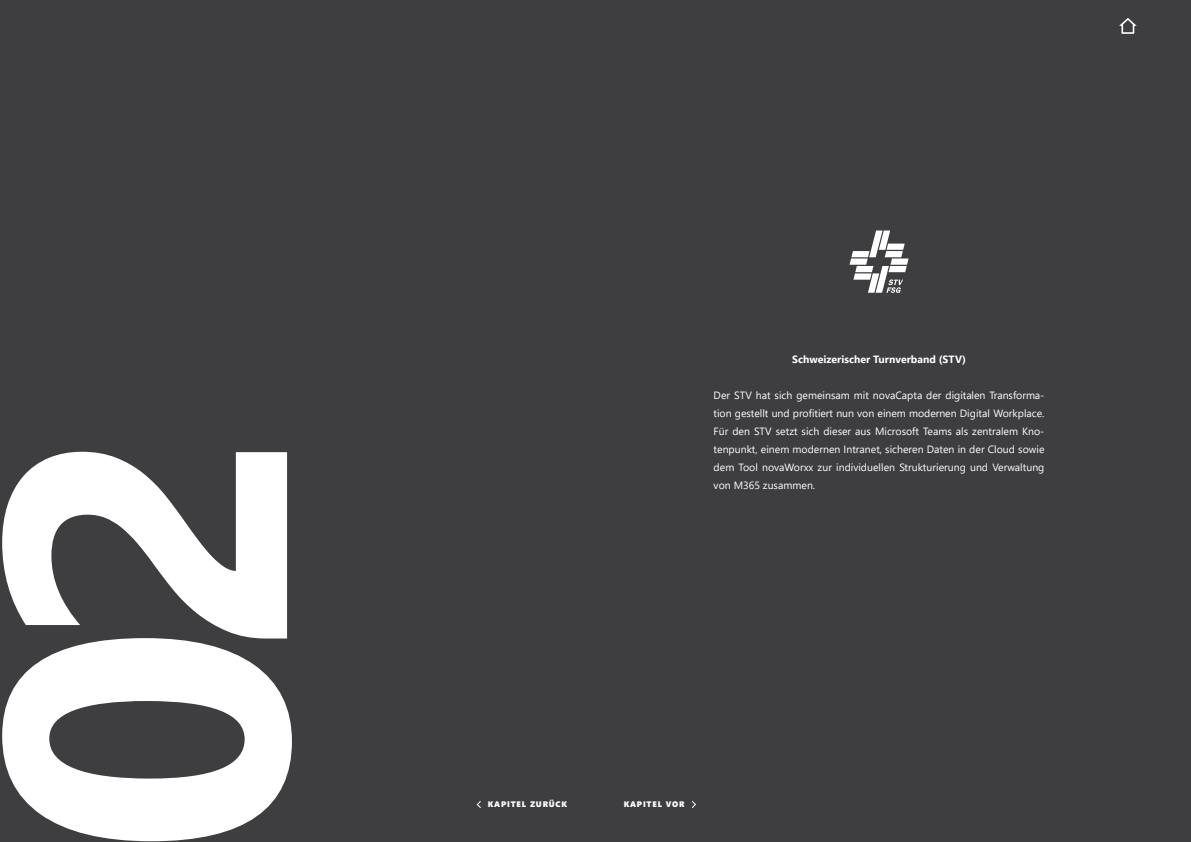
<style>
.page{position:relative;width:1191px;height:842px;background:#3e3d40}
.page>*{position:absolute;margin:0;border:0;box-sizing:border-box;transform-origin:0 0}
.t1{font:700 400px "Segoe UI";color:#fff}
.t2{font:10.5px/18px "Segoe UI";color:#fff;text-align:justify}
.t3{font:700 10.5px "Segoe UI";color:#fff}
.t4{font:8px "Segoe UI Black";letter-spacing:.1em;color:#fff}
</style>
<div class="page">
<svg style="left:1119px;top:18px;width:17px;height:16px"></svg>
<svg style="left:849px;top:231px;width:59px;height:62px"></svg>
<svg style="left:476px;top:801px;width:5px;height:7px"></svg>
<svg style="left:692px;top:801px;width:4px;height:7px"></svg>
<h1 class="t1" style="left:-232px;top:855px;width:432px;rotate:-90deg">02</h1>
<p class="t3" style="left:792px;top:349px;width:175px">Schweizerischer Turnverband (STV)</p>
<p class="t2" style="left:713px;top:385px;width:332px">Der STV hat sich gemeinsam mit novaCapta der digitalen Transforma&shy;tion gestellt und profitiert nun von einem modernen Digital Workplace.<br>Für den STV setzt sich dieser aus Microsoft Teams als zentralem Kno&shy;tenpunkt, einem modernen Intranet, sicheren Daten in der Cloud sowie dem Tool novaWorxx zur individuellen Strukturierung und Verwaltung von M365 zusammen.</p>
<p class="t4" style="left:488px;top:799px;width:81px">KAPITEL ZURÜCK</p>
<p class="t4" style="left:624px;top:799px;width:62px">KAPITEL VOR</p>
</div>
